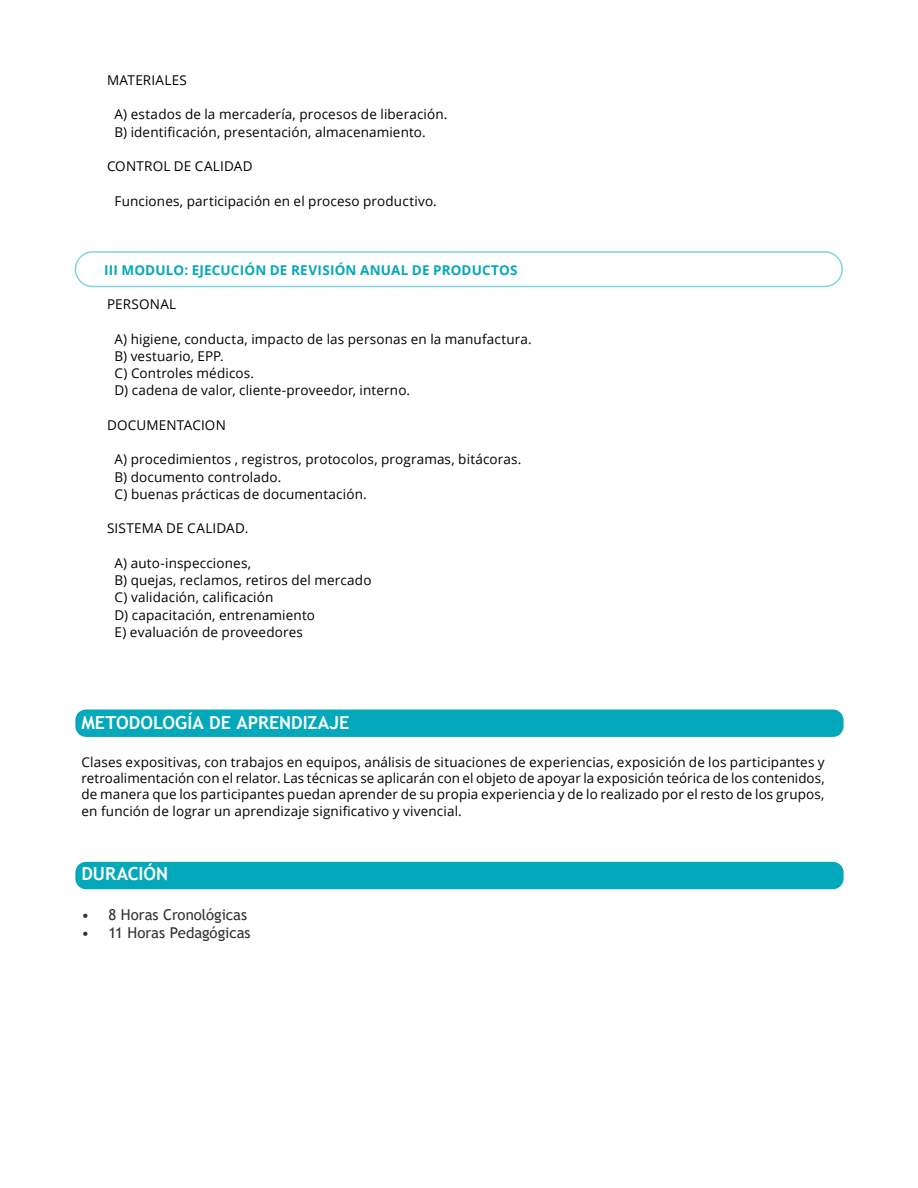
<style>
.page{position:relative;width:918px;height:1188px;background:#fff}
.page>*{position:absolute;margin:0;border:0;box-sizing:border-box;transform-origin:0 0}
.t1{font:700 18px "Trebuchet MS";color:#fff}
.t2{font:15px "Trebuchet MS";color:#323232}
.t3{font:13.5px/17.2px "Open Sans";letter-spacing:.01em;color:#000}
.t4{font:700 13.5px "Open Sans";letter-spacing:.015em;color:#03a9ba}
</style>
<div class="page">
<div style="left:75px;top:862px;width:769px;height:27px;background:#03a9ba;border-radius:11px"></div>
<div style="left:75px;top:710px;width:769px;height:27px;background:#03a9ba;border-radius:11px"></div>
<div style="left:75px;top:251px;width:768px;height:36px;border:2px solid #03a9ba;border-radius:17px"></div>
<p class="t3" style="left:107px;top:71px;width:81px">MATERIALES</p>
<p class="t3" style="left:115px;top:105px;width:334px">A) estados de la mercadería, procesos de liberación.<br>B) identificación, presentación, almacenamiento.</p>
<p class="t3" style="left:107px;top:157px;width:147px">CONTROL DE CALIDAD</p>
<p class="t3" style="left:115px;top:192px;width:324px">Funciones, participación en el proceso productivo.</p>
<p class="t4" style="left:104px;top:260px;width:415px">III MODULO: EJECUCIÓN DE REVISIÓN ANUAL DE PRODUCTOS</p>
<p class="t3" style="left:107px;top:295px;width:71px">PERSONAL</p>
<p class="t3" style="left:115px;top:330px;width:419px">A) higiene, conducta, impacto de las personas en la manufactura.<br>B) vestuario, EPP.<br>C) Controles médicos.<br>D) cadena de valor, cliente-proveedor, interno.</p>
<p class="t3" style="left:107px;top:416px;width:120px">DOCUMENTACION</p>
<p class="t3" style="left:115px;top:451px;width:408px">A) procedimientos , registros, protocolos, programas, bitácoras.<br>B) documento controlado.<br>C) buenas prácticas de documentación.</p>
<p class="t3" style="left:107px;top:520px;width:143px">SISTEMA DE CALIDAD.</p>
<p class="t3" style="left:115px;top:554px;width:259px">A) auto-inspecciones,<br>B) quejas, reclamos, retiros del mercado<br>C) validación, calificación<br>D) capacitación, entrenamiento<br>E) evaluación de proveedores</p>
<h1 class="t1" style="left:82px;top:712px;width:269px">METODOLOGÍA DE APRENDIZAJE</h1>
<p class="t3" style="left:82px;top:754px;width:745px;line-height:16.2px;text-align:justify">Clases expositivas, con trabajos en equipos, análisis de situaciones de experiencias, exposición de los participantes y retroalimentación con el relator. Las técnicas se aplicarán con el objeto de apoyar la exposición teórica de los contenidos, de manera que los participantes puedan aprender de su propia experiencia y de lo realizado por el resto de los grupos, en función de lograr un aprendizaje significativo y vivencial.</p>
<h1 class="t1" style="left:82px;top:863px;width:88px">DURACIÓN</h1>
<p class="t2" style="left:82px;top:905px;width:167px">• 8 Horas Cronológicas</p>
<p class="t2" style="left:82px;top:923px;width:171px">• 11 Horas Pedagógicas</p>
</div>
